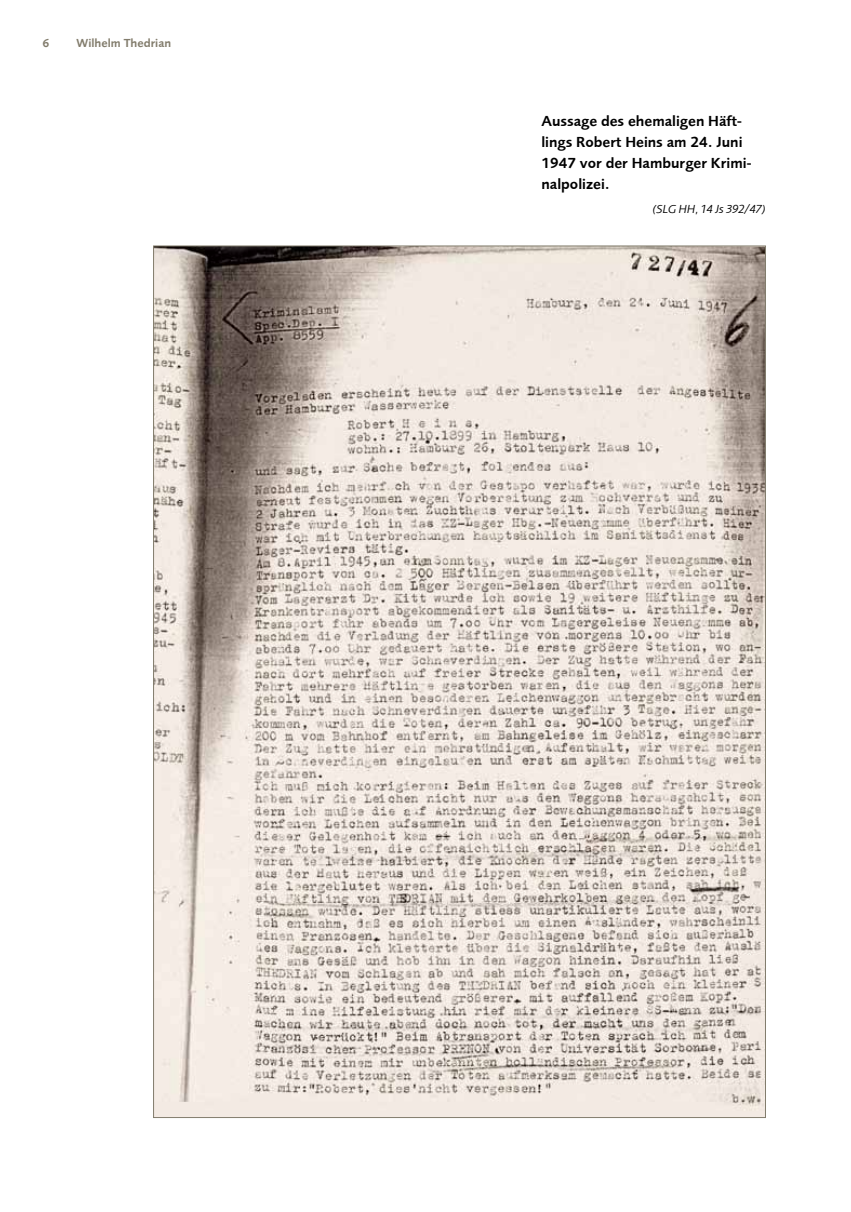
<style>
.page{position:relative;width:851px;height:1212px;background:#fff}
.page>*{position:absolute;margin:0;border:0;box-sizing:border-box;transform-origin:0 0}
.t1{font:15px/21px "Foundry Sans Demi";color:#000}
.t2{font:italic 12px "Foundry Sans";color:#000}
.t3{font:12px "Foundry Sans Demi";color:#827c6c}
</style>
<div class="page">
<img style="left:155px;top:248px;width:608px;height:868px">
<p class="t3" style="left:43px;top:36px;width:8px">6</p>
<p class="t3" style="left:77px;top:36px;width:96px">Wilhelm Thedrian</p>
<p class="t1" style="left:541px;top:111px;width:211px">Aussage des ehemaligen Häft&shy;lings Robert Heins am 24. Juni<br>1947 vor der Hamburger Krimi&shy;nalpolizei.</p>
<p class="t2" style="left:652px;top:202px;width:114px">(SLG HH, 14 Js 392/47)</p>
</div>
